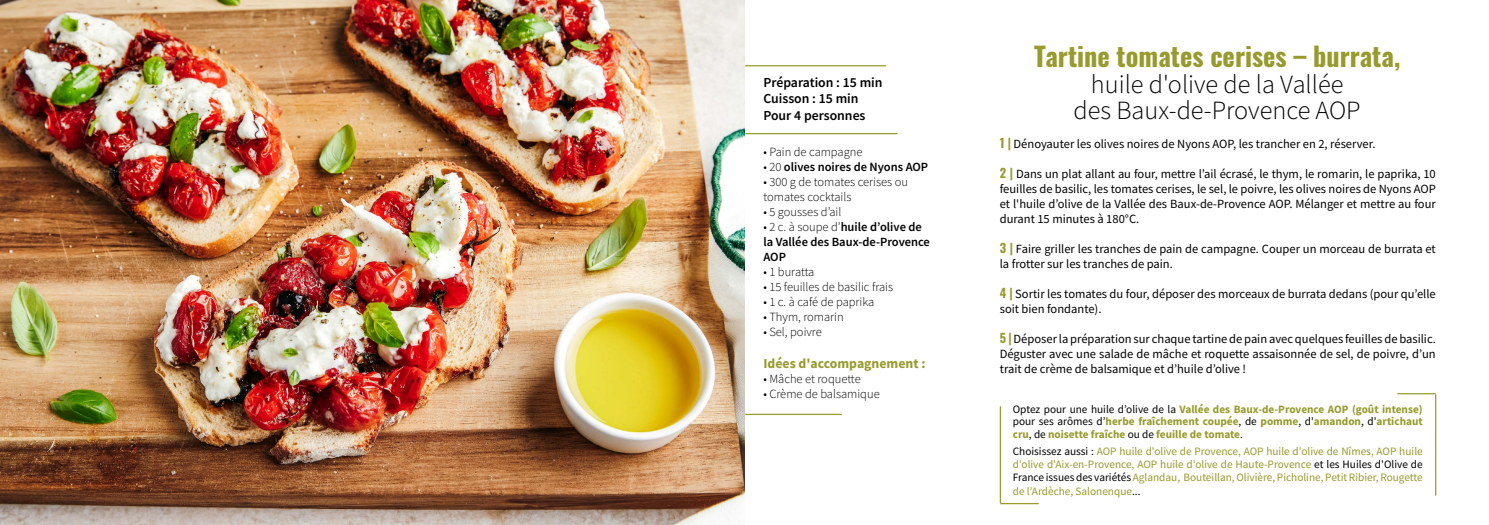
<style>
.page{position:relative;width:1489px;height:525px;background:#fff}
.page>*{position:absolute;margin:0;border:0;box-sizing:border-box;transform-origin:0 0}
.t1{font:300 26.25px/26.2px "Source Sans Pro";color:#000;text-align:center}
.t2{font:26.25px "Oswald";color:#979b2d}
.t3{font:600 13.75px/16.5px "Source Sans Pro";color:#000}
.t4{font:700 13.75px "Source Sans Pro";color:#979b2d}
.t5{font:12.5px/15px "Source Sans Pro";color:#000;text-align:justify}
.t6{font:300 12.5px/15px "Source Sans Pro";color:#000}
.t7{font:600 12.5px/15px "Source Sans Pro";color:#000}
.t8{font:11.25px/13.1px "Source Sans Pro";color:#979b2d;text-align:justify}
.t9{font:700 11.25px/12.5px "Source Sans Pro";color:#979b2d;text-align:justify}
.s1{font-weight:300}
.s2{font-family:"Oswald";color:#979b2d}
.s3{font-weight:400;color:#000}
.s4{color:#000}
</style>
<div class="page">
<img style="left:0;top:0;width:744px;height:524px">
<hr style="left:745px;top:65px;width:140px;height:1px;background:#979b2d">
<hr style="left:745px;top:133px;width:152px;height:1px;background:#979b2d">
<hr style="left:745px;top:413px;width:96px;height:2px;background:#979b2d">
<hr style="left:999px;top:406px;width:1px;height:96px;background:#979b2d">
<hr style="left:1000px;top:502px;width:38px;height:2px;background:#979b2d">
<hr style="left:1434px;top:394px;width:2px;height:101px;background:#979b2d">
<hr style="left:1397px;top:393px;width:38px;height:1px;background:#979b2d">
<p class="t3" style="left:763px;top:74px;width:121px">Préparation : 15 min<br>Cuisson : 15 min<br>Pour 4 personnes</p>
<p class="t6" style="left:763px;top:144px;width:101px">• Pain de campagne</p>
<p class="t7" style="left:763px;top:159px;width:166px"><span class="s1">• 20</span> olives noires de Nyons AOP</p>
<p class="t6" style="left:763px;top:174px;width:146px">• 300 g de tomates cerises ou tomates cocktails</p>
<p class="t6" style="left:763px;top:204px;width:80px">• 5 gousses d’ail</p>
<p class="t7" style="left:763px;top:219px;width:168px"><span class="s1">• 2 c. à soupe d’</span>huile d’olive de la Vallée des Baux-de-Provence<br>AOP</p>
<p class="t6" style="left:763px;top:264px;width:53px">• 1 buratta</p>
<p class="t6" style="left:763px;top:279px;width:131px">• 15 feuilles de basilic frais</p>
<p class="t6" style="left:763px;top:294px;width:112px">• 1 c. à café de paprika</p>
<p class="t6" style="left:763px;top:309px;width:82px">• Thym, romarin</p>
<p class="t6" style="left:763px;top:324px;width:60px">• Sel, poivre</p>
<p class="t4" style="left:763px;top:354px;width:164px">Idées d'accompagnement :</p>
<p class="t6" style="left:763px;top:371px;width:99px">• Mâche et roquette</p>
<p class="t6" style="left:763px;top:386px;width:118px">• Crème de balsamique</p>
<h1 class="t2" style="left:1034px;top:33px;width:367px">Tartine tomates cerises – burrata,</h1>
<h1 class="t1" style="left:1073px;top:71px;width:288px">huile d'olive de la Vallée des Baux-de-Provence AOP</h1>
<p class="t5" style="left:999px;top:136px;width:377px"><span class="s2">1 |</span> Dénoyauter les olives noires de Nyons AOP, les trancher en 2, réserver.</p>
<p class="t5" style="left:999px;top:166px;width:437px"><span class="s2">2 |</span> Dans un plat allant au four, mettre l’ail écrasé, le thym, le romarin, le paprika, 10 feuilles de basilic, les tomates cerises, le sel, le poivre, les olives noires de Nyons AOP et l'huile d’olive de la Vallée des Baux-de-Provence AOP. Mélanger et mettre au four durant 15 minutes à 180°C.</p>
<p class="t5" style="left:999px;top:241px;width:437px"><span class="s2">3 |</span> Faire griller les tranches de pain de campagne. Couper un morceau de burrata et la frotter sur les tranches de pain.</p>
<p class="t5" style="left:999px;top:286px;width:437px"><span class="s2">4 |</span> Sortir les tomates du four, déposer des morceaux de burrata dedans (pour qu’elle soit bien fondante).</p>
<p class="t5" style="left:999px;top:331px;width:437px"><span class="s2">5 |</span>Déposer la préparation sur chaque tartine de pain avec quelques feuilles de basilic.<br>Déguster avec une salade de mâche et roquette assaisonnée de sel, de poivre, d’un trait de crème de balsamique et d’huile d’olive !</p>
<p class="t9" style="left:1012px;top:402px;width:411px"><span class="s3">Optez pour une huile d’olive de la</span> Vallée des Baux-de-Provence AOP (goût intense) <span class="s3">pour ses arômes d’</span>herbe fraîchement coupée<span class="s3">, de</span> pomme<span class="s3">, d'</span>amandon<span class="s3">, d'</span>artichaut cru<span class="s3">, de</span> noisette fraîche <span class="s3">ou de</span> feuille de tomate<span class="s3">.</span></p>
<p class="t8" style="left:1012px;top:444px;width:411px"><span class="s4">Choisissez aussi :</span> AOP huile d'olive de Provence, AOP huile d'olive de Nîmes, AOP huile d'olive d'Aix-en-Provence, AOP huile d'olive de Haute-Provence <span class="s4">et les Huiles d'Olive de France issues des variétés</span> Aglandau, Bouteillan, Olivière, Picholine, Petit Ribier, Rougette de l’Ardèche, Salonenque<span class="s4">...</span></p>
</div>
